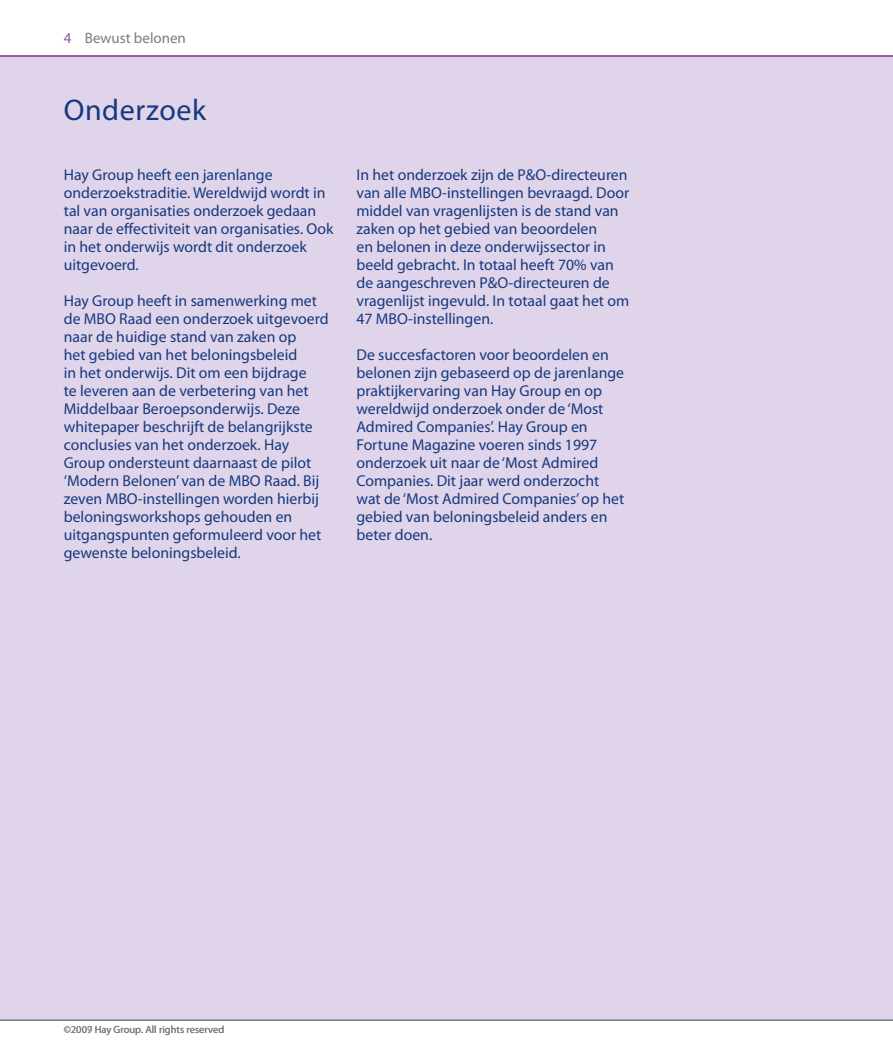
<style>
.page{position:relative;width:893px;height:1063px;background:#fff}
.page>*{position:absolute;margin:0;border:0;box-sizing:border-box;transform-origin:0 0}
.t1{font:30px "Myriad Pro";letter-spacing:.02em;color:#15397f}
.t2{font:15.75px/18px "Myriad Pro";color:#15397f}
.t3{font:15px "Myriad Pro";color:#797c82}
.t4{font:15px "Myriad Pro";color:#8d55a2}
.t5{font:10.5px "Myriad Pro";color:#797c82}
</style>
<div class="page">
<div style="left:0;top:57px;width:893px;height:963px;background:#dfd4e9"></div>
<hr style="left:0;top:1019px;width:893px;height:2px;background:#797c82">
<hr style="left:0;top:55px;width:893px;height:2px;background:#8d55a2">
<p class="t4" style="left:64px;top:29px;width:9px">4</p>
<p class="t3" style="left:85px;top:29px;width:103px">Bewust belonen</p>
<h1 class="t1" style="left:64px;top:92px;width:144px">Onderzoek</h1>
<p class="t2" style="left:64px;top:165px;width:271px">Hay Group heeft een jarenlange onderzoekstraditie. Wereldwijd wordt in tal van organisaties onderzoek gedaan naar de effectiviteit van organisaties. Ook in het onderwijs wordt dit onderzoek uitgevoerd.</p>
<p class="t2" style="left:64px;top:291px;width:266px">Hay Group heeft in samenwerking met de MBO Raad een onderzoek uitgevoerd naar de huidige stand van zaken op<br>het gebied van het beloningsbeleid<br>in het onderwijs. Dit om een bijdrage<br>te leveren aan de verbetering van het Middelbaar Beroepsonderwijs. Deze whitepaper beschrijft de belangrijkste conclusies van het onderzoek. Hay Group ondersteunt daarnaast de pilot ‘Modern Belonen’ van de MBO Raad. Bij zeven MBO-instellingen worden hierbij beloningsworkshops gehouden en uitgangspunten geformuleerd voor het gewenste beloningsbeleid.</p>
<p class="t2" style="left:356px;top:166px;width:274px">In het onderzoek zijn de P&amp;O-directeuren van alle MBO-instellingen bevraagd. Door middel van vragenlijsten is de stand van zaken op het gebied van beoordelen<br>en belonen in deze onderwijssector in beeld gebracht. In totaal heeft 70% van de aangeschreven P&amp;O-directeuren de vragenlijst ingevuld. In totaal gaat het om 47 MBO-instellingen.</p>
<p class="t2" style="left:356px;top:346px;width:269px">De succesfactoren voor beoordelen en belonen zijn gebaseerd op de jarenlange praktijkervaring van Hay Group en op wereldwijd onderzoek onder de ‘Most Admired Companies’. Hay Group en Fortune Magazine voeren sinds 1997 onderzoek uit naar de ‘Most Admired Companies. Dit jaar werd onderzocht wat de ‘Most Admired Companies’ op het gebied van beloningsbeleid anders en beter doen.</p>
<p class="t5" style="left:64px;top:1023px;width:162px">©2007 Hay Group. All rights reserved</p>
<p class="t5" style="left:87px;top:1023px;width:7px">9</p>
</div>
